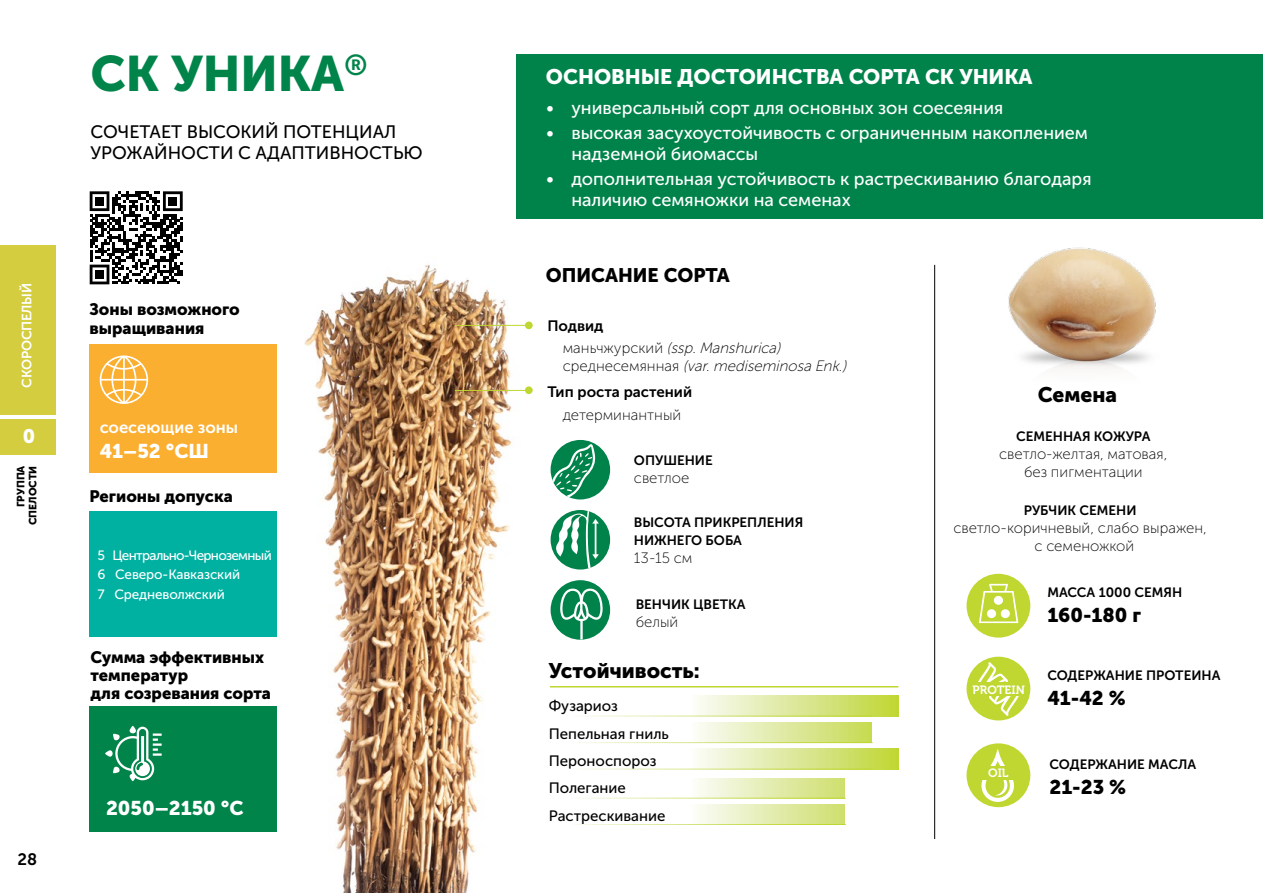
<style>
.page{position:relative;width:1263px;height:893px;background:#fff}
.page>*{position:absolute;margin:0;border:0;box-sizing:border-box;transform-origin:0 0}
.t1{font:49.5px "Museo Sans Cyrl 900";color:#00844a}
.t2{font:21px "Museo Sans Cyrl 900";color:#fff}
.t3{font:21px "Museo Sans Cyrl 900";color:#000}
.t4{font:19.8px "Museo Sans Cyrl 900";color:#000}
.t5{font:19.8px "Museo Sans Cyrl 900";color:#fff}
.t6{font:19.5px "Museo Sans Cyrl 900";color:#000}
.t7{font:19.5px "Museo Sans Cyrl 900";color:#fff}
.t8{font:18px/21px "Museo Sans Cyrl 500";color:#fff}
.t9{font:18px/21.6px "Museo Sans Cyrl 500";color:#000}
.t10{font:16.5px/18px "Museo Sans Cyrl 900";color:#000}
.t11{font:16.5px "Museo Sans Cyrl 700";color:#fff}
.t12{font:16.5px "Museo Sans Cyrl 700";color:#000}
.t13{font:15px/18px "Museo Sans Cyrl 100";color:#000;text-align:center}
.t14{font:italic 15px/18px "Museo Sans Cyrl 100";color:#000}
.t15{font:15px/27.3px "Museo Sans Cyrl 500";color:#000}
.t16{font:15px "Museo Sans Cyrl 700";color:#000}
.t17{font:13.5px/18px "Museo Sans Cyrl 700";color:#000}
.t18{font:13.5px/19.5px "Museo Sans Cyrl 500";letter-spacing:-.01em;color:#fff}
.t19{font:13.5px "Museo Sans Cyrl 700";letter-spacing:-.02em;color:#fff}
.t20{font:12px "Museo Cyrillic 700";color:#fff}
.t21{font:10.5px/12px "Museo Sans Cyrl 900";color:#000;text-align:right}
.s1{font-style:normal}
</style>
<div class="page">
<hr style="left:55px;top:0;width:1px;height:893px;background:#000">
<div style="left:90px;top:344px;width:187px;height:129px;background:#fbaf31"></div>
<div style="left:90px;top:511px;width:187px;height:125px;background:#00b0a1"></div>
<div style="left:90px;top:706px;width:187px;height:126px;background:#00844a"></div>
<svg style="left:105px;top:726px;width:57px;height:55px"></svg>
<svg style="left:100px;top:355px;width:48px;height:49px"></svg>
<img style="left:304px;top:218px;width:227px;height:675px">
<div style="left:516px;top:54px;width:747px;height:164px;background:#00834a"></div>
<svg style="left:589px;top:696px;width:309px;height:20px"></svg>
<svg style="left:591px;top:749px;width:307px;height:20px"></svg>
<svg style="left:591px;top:778px;width:255px;height:20px"></svg>
<svg style="left:698px;top:804px;width:147px;height:20px;background:#e3ecb0"></svg>
<svg style="left:698px;top:722px;width:174px;height:20px;background:#e0eaa3"></svg>
<div style="left:966px;top:574px;width:64px;height:64px;background:#bfd730;border-radius:50%"></div>
<svg style="left:979px;top:584px;width:39px;height:39px"></svg>
<div style="left:1001px;top:609px;width:9px;height:9px;background:#fff;border-radius:50%"></div>
<div style="left:987px;top:609px;width:9px;height:9px;background:#fff;border-radius:50%"></div>
<div style="left:994px;top:596px;width:9px;height:9px;background:#fff;border-radius:50%"></div>
<hr style="left:934px;top:265px;width:1px;height:574px;background:#000">
<div style="left:525px;top:321px;width:8px;height:8px;background:#bfd730;border-radius:50%"></div>
<div style="left:525px;top:386px;width:8px;height:8px;background:#bfd730;border-radius:50%"></div>
<div style="left:966px;top:657px;width:64px;height:63px;background:#bfd730;border-radius:50%"></div>
<svg style="left:977px;top:662px;width:43px;height:54px"></svg>
<div style="left:966px;top:743px;width:64px;height:64px;background:#bfd730;border-radius:50%"></div>
<svg style="left:981px;top:749px;width:33px;height:53px"></svg>
<hr style="left:455px;top:325px;width:74px;height:1px;background:#bfd730">
<hr style="left:455px;top:390px;width:74px;height:1px;background:#bfd730">
<div style="left:551px;top:510px;width:59px;height:59px;background:#00834a;border-radius:50%"></div>
<svg style="left:554px;top:511px;width:45px;height:57px"></svg>
<div style="left:551px;top:580px;width:59px;height:60px;background:#00834a;border-radius:50%"></div>
<svg style="left:560px;top:588px;width:43px;height:51px"></svg>
<div style="left:551px;top:440px;width:59px;height:59px;background:#00834a;border-radius:50%"></div>
<svg style="left:552px;top:444px;width:44px;height:53px"></svg>
<div style="left:973px;top:682px;width:55px;height:14px;background:#bfd730"></div>
<div style="left:973px;top:767px;width:55px;height:13px;background:#bfd730"></div>
<img style="left:928px;top:218px;width:293px;height:205px">
<hr style="left:550px;top:686px;width:348px;height:1px;background:#bfd730">
<div style="left:0;top:419px;width:55px;height:35px;background:#d4cd40"></div>
<div style="left:0;top:246px;width:55px;height:169px;background:#d4cd40"></div>
<svg style="left:90px;top:191px;width:93px;height:93px"></svg>
<div style="left:95px;top:197px;width:9px;height:8px;background:#000"></div>
<div style="left:169px;top:197px;width:8px;height:8px;background:#000"></div>
<div style="left:95px;top:270px;width:9px;height:9px;background:#000"></div>
<p class="t19" style="left:19px;top:388px;width:104px;rotate:-90deg">скороспелы й</p>
<p class="t7" style="left:23px;top:425px;width:14px">0</p>
<p class="t21" style="left:15px;top:525px;width:60px;rotate:-90deg">Группа спелости</p>
<p class="t12" style="left:17px;top:850px;width:21px">28</p>
<h1 class="t1" style="left:90px;top:46px;width:279px">СК УНИКА<sup>®</sup></h1>
<p class="t9" style="left:90px;top:121px;width:334px">Сочетает высокий потенциал урожайности с адаптивностью</p>
<p class="t10" style="left:90px;top:299px;width:152px;line-height:19.8px">Зоны возможного выращивания</p>
<p class="t11" style="left:100px;top:418px;width:140px">соесеющие зоны</p>
<p class="t5" style="left:100px;top:440px;width:111px">41–52 °СШ</p>
<p class="t10" style="left:90px;top:487px;width:145px">Регионы допуска</p>
<p class="t18" style="left:98px;top:546px;width:176px">5 Центрально-Черноземный<br>6 Северо-Кавказский<br>7 Средневолжский</p>
<p class="t10" style="left:90px;top:648px;width:182px">Сумма эффективных температур<br>для созревания сорта</p>
<p class="t5" style="left:106px;top:796px;width:139px">2050–2150 °С</p>
<p class="t2" style="left:546px;top:65px;width:488px">ОСНОВНЫЕ ДОСТОИНСТВА СОРТА СК УНИКА</p>
<p class="t8" style="left:546px;top:97px;width:459px">• универсальный сорт для основных зон соесеяния</p>
<p class="t8" style="left:571px;top:122px;width:518px;text-indent:-26px">• высокая засухоустойчивость с ограниченным накоплением надземной биомассы</p>
<p class="t8" style="left:571px;top:169px;width:522px;text-indent:-26px">• дополнительная устойчивость к растрескиванию благодаря наличию семяножки на семенах</p>
<p class="t6" style="left:546px;top:264px;width:185px">ОПИСАНИЕ СОРТА</p>
<p class="t16" style="left:547px;top:318px;width:58px">Подвид</p>
<p class="t14" style="left:563px;top:339px;width:289px"><span class="s1">м а н ь ч жу р с к и й</span> (ssp.Manshurica)<br><span class="s1">с р ед н е с е м я н н а я</span> (var.mediseminosa Enk.)</p>
<p class="t16" style="left:547px;top:383px;width:146px">Тип роста растений</p>
<p class="t13" style="left:563px;top:406px;width:120px">детерминантный</p>
<p class="t17" style="left:634px;top:451px;width:80px">ОПУШЕНИЕ</p>
<p class="t13" style="left:634px;top:469px;width:57px">светлое</p>
<p class="t17" style="left:634px;top:513px;width:170px">ВЫСОТА ПРИКРЕПЛЕНИЯ<br>НИЖНЕГО БОБА</p>
<p class="t13" style="left:634px;top:549px;width:60px">13-15 см</p>
<p class="t17" style="left:636px;top:595px;width:102px">ВЕНЧИК ЦВЕТКА</p>
<p class="t13" style="left:636px;top:613px;width:44px">белый</p>
<p class="t3" style="left:549px;top:659px;width:152px">Устойчивость:</p>
<p class="t15" style="left:549px;top:693px;width:122px">Фузариоз<br>Пепельная гниль<br>Пероноспороз<br>Полегание<br>Растрескивание</p>
<p class="t3" style="left:1038px;top:383px;width:81px">Семена</p>
<p class="t17" style="left:1016px;top:427px;width:39px">семенн</p>
<p class="t17" style="left:1073px;top:427px;width:79px">ая кожура</p>
<p class="t13" style="left:999px;top:445px;width:170px">светло-желтая, матовая, без пигментации</p>
<p class="t17" style="left:1024px;top:502px;width:95px">рубчи к семени</p>
<p class="t13" style="left:953px;top:519px;width:255px">светло-коричневый, слабо выражен, с семеножкой</p>
<p class="t20" style="left:973px;top:683px;width:54px">PROTEIN</p>
<p class="t20" style="left:988px;top:766px;width:22px">OIL</p>
<p class="t17" style="left:1047px;top:583px;width:11px">МАССА</p>
<p class="t17" style="left:1099px;top:583px;width:83px">1000 семян</p>
<p class="t4" style="left:1047px;top:603px;width:95px">160-180 г</p>
<p class="t17" style="left:1047px;top:667px;width:49px">СОДЕРЖА</p>
<p class="t17" style="left:1115px;top:667px;width:60px">НИЕ Протеин</p>
<p class="t17" style="left:1212px;top:667px;width:10px">а</p>
<p class="t4" style="left:1047px;top:687px;width:80px">41-42 %</p>
<p class="t17" style="left:1049px;top:756px;width:49px">СОДЕРЖА</p>
<p class="t17" style="left:1117px;top:756px;width:42px">НИЕ МАС</p>
<p class="t17" style="left:1178px;top:756px;width:19px">ЛА</p>
<p class="t4" style="left:1049px;top:776px;width:78px">21-23 %</p>
</div>
